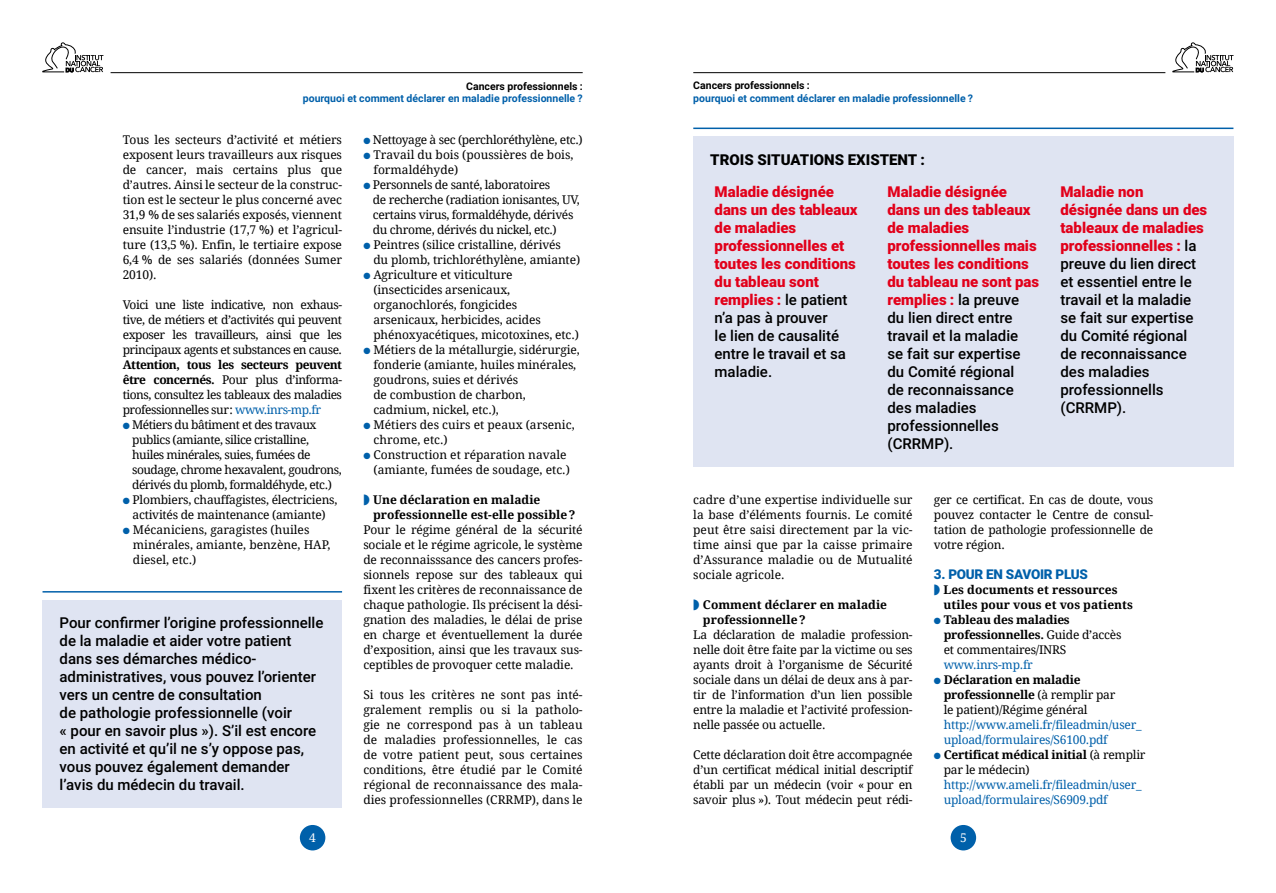
<style>
.page{position:relative;width:1276px;height:893px;background:#fff}
.page>*{position:absolute;margin:0;border:0;box-sizing:border-box;transform-origin:0 0}
.Encadré_texte{font:500 15px/18px "Roboto";color:#000}
.Encadré_texte-2{font:900 15px/18px "Roboto";color:#e2001a}
.Encadré_texte-3{font:900 15px "Roboto";color:#000}
.Inter{font:900 13.5px "Roboto";letter-spacing:-.02em;color:#0060aa}
.Corps_de_texte{font:12px/15px "Droid Serif";letter-spacing:-.02em;color:#000;text-align:justify}
.Corps_de_texte_FaG{font:12px/15px "Droid Serif";letter-spacing:-.01em;color:#000}
.Corps_de_texte_FaG-2{font:12px/15px "Droid Serif";letter-spacing:-.02em;color:#0060aa}
.Corps_de_texte_FaG-3{font:12px/15px "Droid Serif";letter-spacing:-.03em;color:#000}
.Corps_de_texte_FaG-4{font:12px/15px "Droid Serif";letter-spacing:-.04em;color:#000}
.Inter2{font:700 12px/15px "Droid Serif";color:#000}
.Corps_de_texte_FaG-5{font:700 12px/15px "Droid Serif";letter-spacing:-.02em;color:#000}
.t1{font:12px "Droid Serif";color:#fff}
.t2{font:700 10.5px "Roboto";color:#0060aa}
.t3{font:700 10.5px "Roboto";color:#000}
.s1{font-weight:700}
.s2{color:#0060aa}
.s3{font-weight:500;color:#000}
.s4{font-weight:900;color:#e2001a}
.s5{font-weight:400}
.s6{font-weight:400;color:#0060aa}
.s7{font-weight:700;color:#000}
.s8{color:#000}
</style>
<div class="page">
<hr style="left:111px;top:72px;width:472px;height:1px;background:#000">
<svg style="left:43px;top:43px;width:60px;height:29px"></svg>
<hr style="left:693px;top:72px;width:472px;height:1px;background:#000">
<svg style="left:1172px;top:43px;width:61px;height:29px"></svg>
<div style="left:300px;top:825px;width:25px;height:25px;background:#0060aa;border-radius:50%"></div>
<div style="left:950px;top:825px;width:26px;height:25px;background:#0060aa;border-radius:50%"></div>
<div style="left:43px;top:600px;width:299px;height:208px;background:#dfe4f2"></div>
<hr style="left:43px;top:591px;width:299px;height:2px;background:#0060aa">
<div style="left:693px;top:137px;width:540px;height:330px;background:#dfe4f2"></div>
<hr style="left:693px;top:128px;width:540px;height:1px;background:#0060aa">
<p class="t3" style="left:466px;top:78px;width:118px">Cancers professionnels :</p>
<p class="t2" style="left:303px;top:91px;width:281px">pourquoi et comment déclarer en maladie professionnelle ?</p>
<p class="Corps_de_texte" style="left:123px;top:132px;width:221px">Tous les secteurs d’activité et métiers exposent leurs travailleurs aux risques de cancer, mais certains plus que d’autres. Ainsi le secteur de la construc&shy;tion est le secteur le plus concerné avec 31,9 % de ses salariés exposés, viennent ensuite l’industrie (17,7 %) et l’agricul&shy;ture (13,5 %). Enfin, le tertiaire expose 6,4 % de ses salariés (données Sumer 2010).</p>
<p class="Corps_de_texte" style="left:123px;top:297px;width:221px">Voici une liste indicative, non exhaus&shy;tive, de métiers et d’activités qui peuvent exposer les travailleurs, ainsi que les principaux agents et substances en cause.<br><span class="s1">Attention, tous les secteurs peuvent être concernés.</span> Pour plus d’informa&shy;tions, consultez les tableaux des maladies professionnelles sur: <span class="s2">www.inrs-mp.fr</span></p>
<p class="Corps_de_texte_FaG-4" style="left:132px;top:417px;width:211px;text-indent:-9px"><span class="s2">●</span> Métiers du bâtiment et des travaux publics (amiante, silice cristalline, huiles minérales, suies, fumées de soudage, chrome hexavalent, goudrons, dérivés du plomb, formaldéhyde, etc.)</p>
<p class="Corps_de_texte_FaG" style="left:123px;top:492px;width:216px;text-align:center"><span class="s2">●</span> Plombiers, chauffagistes, électriciens, activités de maintenance (amiante)</p>
<p class="Corps_de_texte_FaG" style="left:133px;top:522px;width:199px;text-indent:-10px"><span class="s2">●</span> Mécaniciens, garagistes (huiles minérales, amiante, benzène, HAP, diesel, etc.)</p>
<p class="Encadré_texte" style="left:60px;top:613px;width:265px">Pour confirmer l’origine professionnelle de la maladie et aider votre patient dans ses démarches médico&shy;administratives, vous pouvez l’orienter vers un centre de consultation<br>de pathologie professionnelle (voir<br>« pour en savoir plus »). S’il est encore en activité et qu’il ne s’y oppose pas, vous pouvez également demander l’avis du médecin du travail.</p>
<p class="Corps_de_texte_FaG-3" style="left:363px;top:132px;width:221px"><span class="s2">●</span> Nettoyage à sec (perchloréthylène, etc.)</p>
<p class="Corps_de_texte_FaG" style="left:373px;top:147px;width:201px;text-indent:-10px"><span class="s2">●</span> Travail du bois (poussières de bois, formaldéhyde)</p>
<p class="Corps_de_texte_FaG-3" style="left:373px;top:177px;width:208px;text-indent:-10px"><span class="s2">●</span> Personnels de santé, laboratoires<br>de recherche (radiation ionisantes, UV, certains virus, formaldéhyde, dérivés du chrome, dérivés du nickel, etc.)</p>
<p class="Corps_de_texte_FaG" style="left:373px;top:237px;width:208px;text-indent:-10px"><span class="s2">●</span> Peintres (silice cristalline, dérivés<br>du plomb, trichloréthylène, amiante)</p>
<p class="Corps_de_texte_FaG" style="left:373px;top:267px;width:207px;text-indent:-10px"><span class="s2">●</span> Agriculture et viticulture (insecticides arsenicaux, organochlorés, fongicides arsenicaux, herbicides, acides phénoxyacétiques, micotoxines, etc.)</p>
<p class="Corps_de_texte_FaG" style="left:373px;top:342px;width:208px;text-indent:-10px"><span class="s2">●</span> Métiers de la métallurgie, sidérurgie, fonderie (amiante, huiles minérales, goudrons, suies et dérivés<br>de combustion de charbon, cadmium, nickel, etc.),</p>
<p class="Corps_de_texte_FaG" style="left:373px;top:417px;width:203px;text-indent:-10px"><span class="s2">●</span> Métiers des cuirs et peaux (arsenic, chrome, etc.)</p>
<p class="Corps_de_texte_FaG" style="left:363px;top:447px;width:208px;text-align:right"><span class="s2">●</span> Construction et réparation navale (amiante, fumées de soudage, etc.)</p>
<p class="Inter2" style="left:373px;top:492px;width:204px">Une déclaration en maladie professionnelle est-elle possible?</p>
<p class="Corps_de_texte" style="left:363px;top:522px;width:221px">Pour le régime général de la sécurité sociale et le régime agricole, le système de reconnaisssance des cancers profes&shy;sionnels repose sur des tableaux qui fixent les critères de reconnaissance de chaque pathologie. Ils précisent la dési&shy;gnation des maladies, le délai de prise en charge et éventuellement la durée d’exposition, ainsi que les travaux sus&shy;ceptibles de provoquer cette maladie.</p>
<p class="Corps_de_texte" style="left:363px;top:687px;width:221px">Si tous les critères ne sont pas inté&shy;gralement remplis ou si la patholo&shy;gie ne correspond pas à un tableau de maladies professionnelles, le cas de votre patient peut, sous certaines conditions, être étudié par le Comité régional de reconnaissance des mala&shy;dies professionnelles (CRRMP), dans le</p>
<p class="t3" style="left:693px;top:78px;width:118px">Cancers professionnels :</p>
<p class="t2" style="left:693px;top:91px;width:281px">pourquoi et comment déclarer en maladie professionnelle ?</p>
<p class="Encadré_texte-3" style="left:710px;top:149px;width:216px">TROIS SITUATIONS EXISTENT :</p>
<p class="Encadré_texte-2" style="left:714px;top:182px;width:144px">Maladie désignée dans un des tableaux de maladies professionnelles et toutes les conditions du tableau sont remplies : <span class="s3">le patient n’a pas à prouver<br>le lien de causalité entre le travail et sa maladie.</span></p>
<p class="Encadré_texte" style="left:887px;top:182px;width:153px"><span class="s4">Maladie désignée dans un des tableaux de maladies professionnelles mais toutes les conditions du tableau ne sont pas remplies :</span> la preuve du lien direct entre travail et la maladie<br>se fait sur expertise du Comité régional<br>de reconnaissance des maladies professionnelles (CRRMP).</p>
<p class="Encadré_texte" style="left:1060px;top:182px;width:148px"><span class="s4">Maladie non désignée dans un des tableaux de maladies professionnelles :</span> la preuve du lien direct et essentiel entre le travail et la maladie se fait sur expertise du Comité régional de reconnaissance des maladies professionnells (CRRMP).</p>
<p class="Corps_de_texte" style="left:693px;top:492px;width:221px">cadre d’une expertise individuelle sur la base d’éléments fournis. Le comité peut être saisi directement par la vic&shy;time ainsi que par la caisse primaire d’Assurance maladie ou de Mutualité sociale agricole.</p>
<p class="Inter2" style="left:703px;top:597px;width:186px">Comment déclarer en maladie professionnelle?</p>
<p class="Corps_de_texte" style="left:693px;top:627px;width:221px">La déclaration de maladie profession&shy;nelle doit être faite par la victime ou ses ayants droit à l’organisme de Sécurité sociale dans un délai de deux ans à par&shy;tir de l’information d’un lien possible entre la maladie et l’activité profession&shy;nelle passée ou actuelle.</p>
<p class="Corps_de_texte" style="left:693px;top:747px;width:221px">Cette déclaration doit être accompagnée d’un certificat médical initial descriptif établi par un médecin (voir « pour en savoir plus »). Tout médecin peut rédi-</p>
<p class="Corps_de_texte" style="left:934px;top:492px;width:221px">ger ce certificat. En cas de doute, vous pouvez contacter le Centre de consul&shy;tation de pathologie professionnelle de votre région.</p>
<p class="Inter" style="left:934px;top:565px;width:156px">3. POUR EN SAVOIR PLUS</p>
<p class="Inter2" style="left:943px;top:582px;width:191px">Les documents et ressources utiles pour vous et vos patients</p>
<p class="Corps_de_texte_FaG-5" style="left:943px;top:612px;width:179px;text-indent:-10px"><span class="s2">●</span> Tableau des maladies professionnelles. <span class="s5">Guide d’accès et commentaires/INRS </span><span class="s6">www.inrs-mp.fr</span></p>
<p class="Corps_de_texte_FaG-2" style="left:943px;top:672px;width:199px;text-indent:-10px">● <span class="s7">Déclaration en maladie professionnelle</span> <span class="s8">(à remplir par<br>le patient)/Régime général </span>http://www.ameli.fr/fileadmin/user_ upload/formulaires/S6100.pdf</p>
<p class="Corps_de_texte_FaG-2" style="left:943px;top:747px;width:203px;text-indent:-10px">● <span class="s7">Certificat médical initial</span> <span class="s8">(à remplir par le médecin) </span>http://www.ameli.fr/fileadmin/user_ upload/formulaires/S6909.pdf</p>
<p class="t1" style="left:309px;top:831px;width:8px">4</p>
<p class="t1" style="left:960px;top:831px;width:8px">5</p>
</div>
